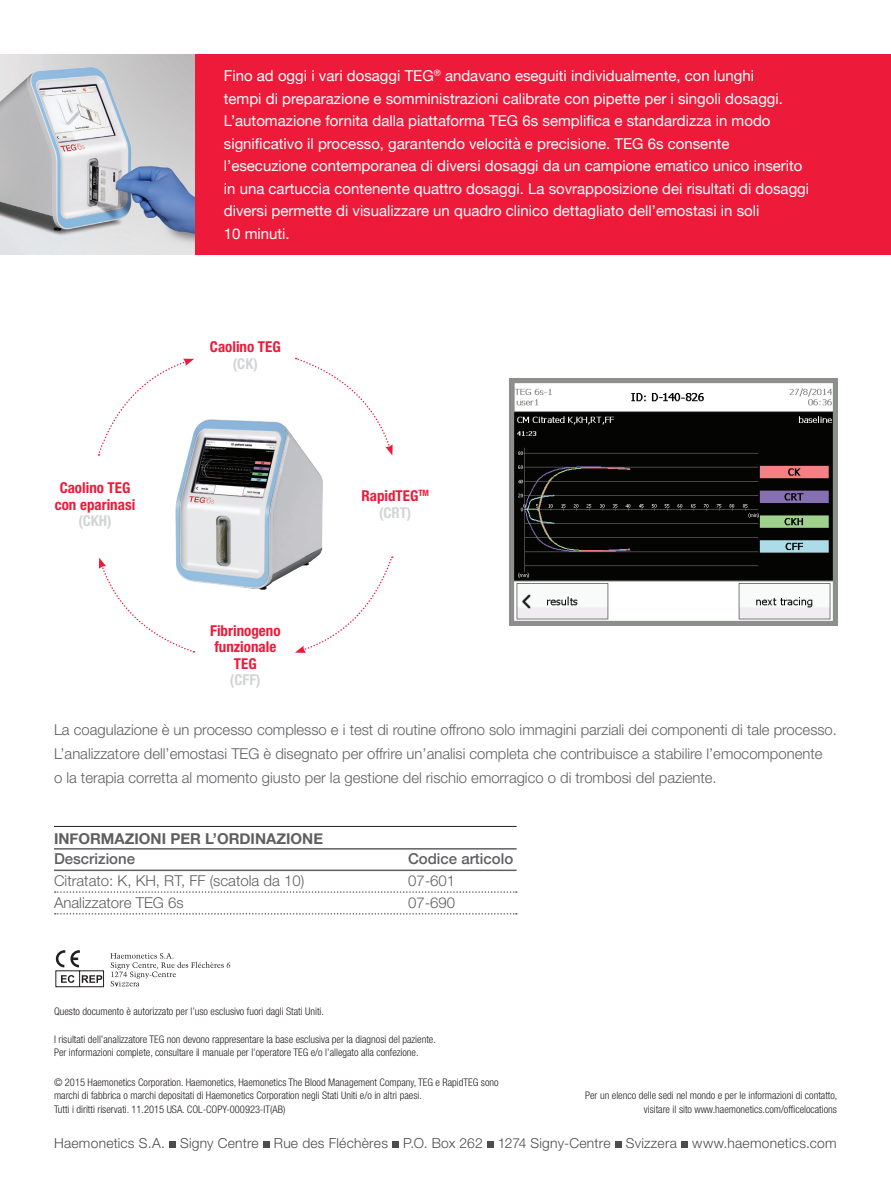
<style>
.page{position:relative;width:891px;height:1188px;background:#fff}
.page>*{position:absolute;margin:0;border:0;box-sizing:border-box;transform-origin:0 0}
.t1{font:15px/22.5px "Helvetica Neue";color:#fff}
.t2{font:300 15px/24px "Helvetica Neue LT Std";color:#5f5f62}
.t3{font:700 condensed 15px/16.5px "Helvetica Neue LT Std";color:#ed1a3a;text-align:center}
.t4{font:700 15px "Helvetica Neue";color:#5f5f62}
.t5{font:500 15px "Helvetica Neue";color:#5f5f62}
.t6{font:700 condensed 15px "Helvetica Neue LT Std";color:#d3d4d6}
.t7{font:300 13.8px "Helvetica Neue LT Std";letter-spacing:.015em;color:#4b4c4d}
.t8{font:300 condensed 10.5px/13.5px "Helvetica Neue LT Std";color:#231f20}
.s1{color:#d3d4d6}
</style>
<div class="page">
<img style="left:175px;top:419px;width:148px;height:171px">
<img style="left:0;top:54px;width:196px;height:201px">
<div style="left:196px;top:54px;width:695px;height:201px;background:#ed1a3a"></div>
<hr style="left:54px;top:826px;width:463px;height:1px;background:#231f20">
<hr style="left:54px;top:848px;width:463px;height:2px;background:#5f5f62">
<hr style="left:54px;top:870px;width:463px;height:1px;background:#5f5f62">
<svg style="left:55px;top:891px;width:462px;height:2px"></svg>
<svg style="left:55px;top:913px;width:462px;height:2px"></svg>
<svg style="left:295px;top:357px;width:98px;height:98px"></svg>
<svg style="left:97px;top:359px;width:97px;height:97px"></svg>
<svg style="left:99px;top:558px;width:95px;height:95px"></svg>
<svg style="left:295px;top:556px;width:98px;height:97px"></svg>
<div style="left:169px;top:1141px;width:7px;height:7px;background:#4b4c4d"></div>
<div style="left:263px;top:1141px;width:6px;height:7px;background:#4b4c4d"></div>
<div style="left:393px;top:1141px;width:6px;height:7px;background:#4b4c4d"></div>
<div style="left:487px;top:1141px;width:7px;height:7px;background:#4b4c4d"></div>
<div style="left:615px;top:1141px;width:6px;height:7px;background:#4b4c4d"></div>
<div style="left:681px;top:1141px;width:7px;height:7px;background:#4b4c4d"></div>
<img style="left:509px;top:379px;width:329px;height:246px">
<svg style="left:110px;top:953px;width:120px;height:33px"></svg>
<svg style="left:56px;top:950px;width:48px;height:37px"></svg>
<p class="t1" style="left:224px;top:66px;width:587px">Fino ad oggi i vari dosaggi TEG<sup>®</sup> andavano eseguiti individualmente, con lunghi<br>tempi di preparazione e somministrazioni calibrate con pipette per i singoli dosaggi.<br>L’automazione fornita dalla piattaforma TEG 6s semplifica e standardizza in modo significativo il processo, garantendo velocità e precisione. TEG 6s consente l’esecuzione contemporanea di diversi dosaggi da un campione ematico unico inserito in una cartuccia contenente quattro dosaggi. La sovrapposizione dei risultati di dosaggi diversi permette di visualizzare un quadro clinico dettagliato dell’emostasi in soli<br>10 minuti.</p>
<h1 class="t3" style="left:55px;top:479px;width:82px">Caolino TEG con eparinasi</h1>
<h1 class="t6" style="left:78px;top:512px;width:35px">(CKH)</h1>
<h1 class="t3" style="left:210px;top:338px;width:72px">Caolino TEG</h1>
<h1 class="t6" style="left:233px;top:354px;width:26px">(CK)</h1>
<h1 class="t3" style="left:210px;top:622px;width:72px">Fibrinogeno funzionale<br>TEG</h1>
<h1 class="t6" style="left:230px;top:671px;width:32px">(CFF)</h1>
<h1 class="t3" style="left:361px;top:488px;width:69px">RapidTEG<sup>TM </sup><span class="s1">(CRT)</span></h1>
<p class="t2" style="left:54px;top:718px;width:785px">La coagulazione è un processo complesso e i test di routine offrono solo immagini parziali dei componenti di tale processo.<br>L’analizzatore dell’emostasi TEG è disegnato per offrire un’analisi completa che contribuisce a stabilire l’emocomponente<br>o la terapia corretta al momento giusto per la gestione del rischio emorragico o di trombosi del paziente.</p>
<h1 class="t4" style="left:54px;top:827px;width:271px">INFORMAZIONI PER L’ORDINAZIONE</h1>
<h1 class="t5" style="left:54px;top:847px;width:83px">Descrizione</h1>
<h1 class="t5" style="left:408px;top:847px;width:107px">Codice articolo</h1>
<h1 class="t2" style="left:54px;top:868px;width:252px">Citratato: K, KH, RT, FF (scatola da 10)</h1>
<h1 class="t2" style="left:408px;top:868px;width:49px">07-601</h1>
<h1 class="t2" style="left:54px;top:890px;width:131px">Analizzatore TEG 6s</h1>
<h1 class="t2" style="left:408px;top:890px;width:49px">07-690</h1>
<p class="t8" style="left:54px;top:1004px;width:272px">Questo documento è autorizzato per l’uso esclusivo fuori dagli Stati Uniti.</p>
<p class="t8" style="left:54px;top:1032px;width:383px">I risultati dell’analizzatore TEG non devono rappresentare la base esclusiva per la diagnosi del paziente.<br>Per informazioni complete, consultare il manuale per l’operatore TEG e/o l’allegato alla confezione.</p>
<p class="t8" style="left:54px;top:1075px;width:446px">© 2015 Haemonetics Corporation. Haemonetics, Haemonetics The Blood Management Company, TEG e RapidTEG sono marchi di fabbrica o marchi depositati di Haemonetics Corporation negli Stati Uniti e/o in altri paesi.<br>Tutti i diritti riservati. 11.2015 USA. COL-COPY-000923-IT(AB)</p>
<p class="t8" style="left:585px;top:1089px;width:254px;text-align:right">Per un elenco delle sedi nel mondo e per le informazioni di contatto, visitare il sito www.haemonetics.com/officelocations</p>
<h2 class="t7" style="left:54px;top:1135px;width:784px">Haemonetics S.A. Signy Centre Rue des Fléchères P.O. Box 262 1274 Signy-Centre Svizzera www.haemonetics.com</h2>
</div>
